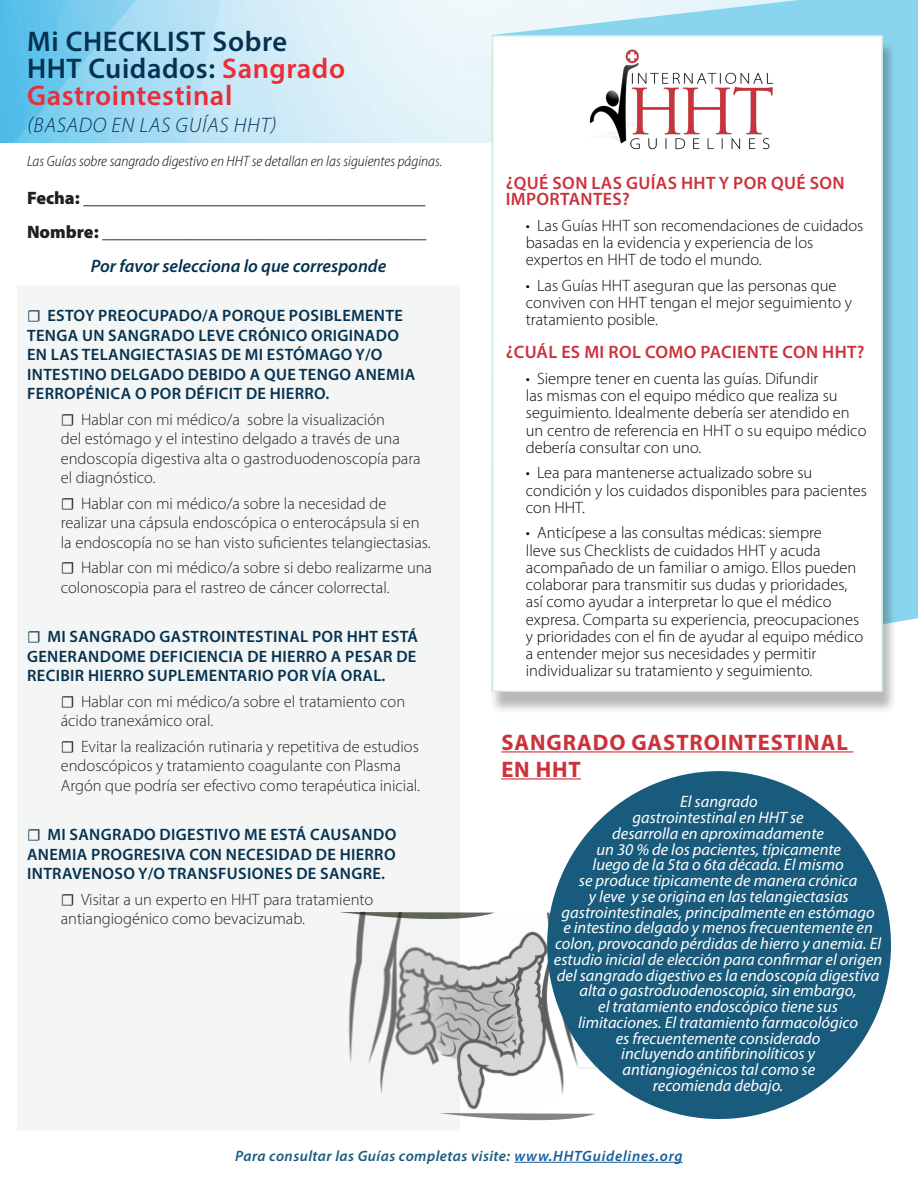
<style>
.page{position:relative;width:918px;height:1188px;background:#fff}
.page>*{position:absolute;margin:0;border:0;box-sizing:border-box;transform-origin:0 0}
.t1{font:600 28.5px "Myriad Pro";letter-spacing:.02em;color:#053250}
.t2{font:600 28.5px "Myriad Pro";letter-spacing:.02em;color:#eb2d38}
.t3{font:700 22.5px "Myriad Pro";letter-spacing:.04em;color:#cb323b}
.t4{font:italic 300 21px "Myriad Pro";letter-spacing:.04em;color:#053250}
.t5{font:900 18px "Myriad Pro";color:#231f20}
.t6{font:600 18px/16.5px "Myriad Pro";letter-spacing:.02em;color:#cb323b}
.t7{font:italic 600 18px "Myriad Pro";color:#053250}
.t8{font:300 16.5px/19.5px "Myriad Pro";color:#231f20}
.t9{font:300 16.5px/17.2px "Myriad Pro";color:#040503}
.t10{font:italic 16.5px/15.8px "Myriad Pro";color:#fff;text-align:center}
.t11{font:600 16.5px/19.5px "Myriad Pro";letter-spacing:.02em;color:#053250;text-align:justify}
.t12{font:300 16.5px/17.2px "Myriad Pro";color:#090706}
.t13{font:italic 300 semi-condensed 15px "Myriad Pro";color:#040503}
.t14{font:italic 600 15px "Myriad Pro";letter-spacing:.03em;color:#195b7c}
.s1{color:#eb2d38}
.s2{font-family:"Minion Pro";font-weight:400}
.s3{color:#175d9e}
</style>
<div class="page">
<hr style="left:514px;top:1162px;width:169px;height:1px;background:#175d9e">
<img style="left:460px;top:912px;width:154px;height:197px">
<div style="left:17px;top:285px;width:443px;height:846px;background:#f4f5f5"></div>
<img style="left:0;top:0;width:492px;height:142px">
<hr style="left:501px;top:751px;width:353px;height:1px;background:#cb323b">
<hr style="left:501px;top:778px;width:80px;height:1px;background:#cb323b">
<svg style="left:492px;top:0;width:426px;height:622px;background:#9ddbf1"></svg>
<div style="left:489px;top:40px;width:408px;height:674px;background:#231f20;opacity:.31"></div>
<div style="left:492px;top:35px;width:391px;height:657px;background:#fff;border:2px solid #cfe9de"></div>
<img style="left:589px;top:49px;width:185px;height:101px">
<svg style="left:340px;top:912px;width:155px;height:9px"></svg>
<svg style="left:440px;top:1113px;width:155px;height:8px"></svg>
<div style="left:547px;top:771px;width:344px;height:348px;background:#195b7c;border-radius:50%"></div>
<p class="t1" style="left:27px;top:24px;width:262px">Mi CHECKLIST Sobre</p>
<p class="t1" style="left:27px;top:51px;width:320px">HHT Cuidados: <span class="s1">Sangrado</span></p>
<p class="t2" style="left:27px;top:78px;width:207px">Gastrointestinal</p>
<p class="t4" style="left:27px;top:113px;width:251px">(BASADO EN LAS GUÍAS HHT)</p>
<p class="t13" style="left:27px;top:152px;width:417px">Las Guías sobre sangrado digestivo en HHT se detallan en las siguientes páginas.</p>
<p class="t5" style="left:27px;top:185px;width:400px">Fecha: ______________________________________</p>
<p class="t5" style="left:27px;top:220px;width:401px">Nombre: ____________________________________</p>
<p class="t7" style="left:91px;top:254px;width:297px">Por favor selecciona lo que corresponde</p>
<p class="t11" style="left:27px;top:306px;width:390px;text-align:left"><span class="s2">☐</span> ESTOY PREOCUPADO/A PORQUE POSIBLEMENTE TENGA UN SANGRADO LEVE CRÓNICO ORIGINADO EN LAS TELANGIECTASIAS DE MI ESTÓMAGO Y/O INTESTINO DELGADO DEBIDO A QUE TENGO ANEMIA FERROPÉNICA O POR DÉFICIT DE HIERRO.</p>
<p class="t8" style="left:61px;top:409px;width:362px"><span class="s2">☐</span> Hablar con mi médico/a sobre la visualización<br>del estómago y el intestino delgado a través de una endoscopía digestiva alta o gastroduodenoscopía para el diagnóstico.</p>
<p class="t8" style="left:61px;top:493px;width:371px"><span class="s2">☐</span> Hablar con mi médico/a sobre la necesidad de realizar una cápsula endoscópica o enterocápsula si en la endoscopía no se han visto suficientes telangiectasias.</p>
<p class="t8" style="left:61px;top:558px;width:373px"><span class="s2">☐</span> Hablar con mi médico/a sobre si debo realizarme una colonoscopia para el rastreo de cáncer colorrectal.</p>
<p class="t11" style="left:27px;top:627px;width:392px"><span class="s2">☐</span> MI SANGRADO GASTROINTESTINAL POR HHT ESTÁ GENERANDOME DEFICIENCIA DE HIERRO A PESAR DE RECIBIR HIERRO SUPLEMENTARIO POR VÍA ORAL.</p>
<p class="t8" style="left:61px;top:691px;width:346px"><span class="s2">☐</span> Hablar con mi médico/a sobre el tratamiento con ácido tranexámico oral.</p>
<p class="t8" style="left:61px;top:736px;width:361px"><span class="s2">☐</span> Evitar la realización rutinaria y repetitiva de estudios endoscópicos y tratamiento coagulante con Plasma<br>Argón que podría ser efectivo como terapéutica inicial.</p>
<p class="t11" style="left:27px;top:825px;width:371px"><span class="s2">☐</span> MI SANGRADO DIGESTIVO ME ESTÁ CAUSANDO ANEMIA PROGRESIVA CON NECESIDAD DE HIERRO INTRAVENOSO Y/O TRANSFUSIONES DE SANGRE.</p>
<p class="t8" style="left:61px;top:889px;width:314px"><span class="s2">☐</span> Visitar a un experto en HHT para tratamiento antiangiogénico como bevacizumab.</p>
<p class="t6" style="left:506px;top:174px;width:340px">¿QUÉ SON LAS GUÍAS HHT Y POR QUÉ SON<br>IMPORTANTES?</p>
<p class="t12" style="left:526px;top:217px;width:339px">• Las Guías HHT son recomendaciones de cuidados basadas en la evidencia y experiencia de los expertos en HHT de todo el mundo.</p>
<p class="t12" style="left:526px;top:277px;width:328px">• Las Guías HHT aseguran que las personas que conviven con HHT tengan el mejor seguimiento y tratamiento posible.</p>
<p class="t6" style="left:506px;top:344px;width:360px">¿CUÁL ES MI ROL COMO PACIENTE CON HHT?</p>
<p class="t9" style="left:526px;top:370px;width:342px">• Siempre tener en cuenta las guías. Difundir<br>las mismas con el equipo médico que realiza su seguimiento. Idealmente debería ser atendido en un centro de referencia en HHT o su equipo médico debería consultar con uno.</p>
<p class="t9" style="left:526px;top:464px;width:343px">• Lea para mantenerse actualizado sobre su condición y los cuidados disponibles para pacientes con HHT.</p>
<p class="t9" style="left:526px;top:524px;width:339px">• Anticípese a las consultas médicas: siempre<br>lleve sus Checklists de cuidados HHT y acuda acompañado de un familiar o amigo. Ellos pueden colaborar para transmitir sus dudas y prioridades, así como ayudar a interpretar lo que el médico expresa. Comparta su experiencia, preocupaciones y prioridades con el fin de ayudar al equipo médico a entender mejor sus necesidades y permitir individualizar su tratamiento y seguimiento.</p>
<p class="t3" style="left:501px;top:727px;width:348px">SANGRADO GASTROINTESTINAL</p>
<p class="t3" style="left:501px;top:754px;width:81px">EN HHT</p>
<p class="t10" style="left:554px;top:794px;width:330px">El sangrado<br>gastrointestinal en HHT se<br>desarrolla en aproximadamente<br>un 30 % de los pacientes, típicamente<br>luego de la 5ta o 6ta década. El mismo<br>se produce tipicamente de manera crónica<br>y leve y se origina en las telangiectasias gastrointestinales, principalmente en estómago<br>e intestino delgado y menos frecuentemente en colon, provocando pérdidas de hierro y anemia. El estudio inicial de elección para confirmar el origen del sangrado digestivo es la endoscopía digestiva alta o gastroduodenoscopía, sin embargo,<br>el tratamiento endoscópico tiene sus<br>limitaciones. El tratamiento farmacológico<br>es frecuentemente considerado<br>incluyendo antifibrinolíticos y<br>antiangiogénicos tal como se<br>recomienda debajo.</p>
<p class="t14" style="left:235px;top:1146px;width:449px">Para consultar las Guías completas visite: <span class="s3">www.HHTGuidelines.org</span></p>
</div>
